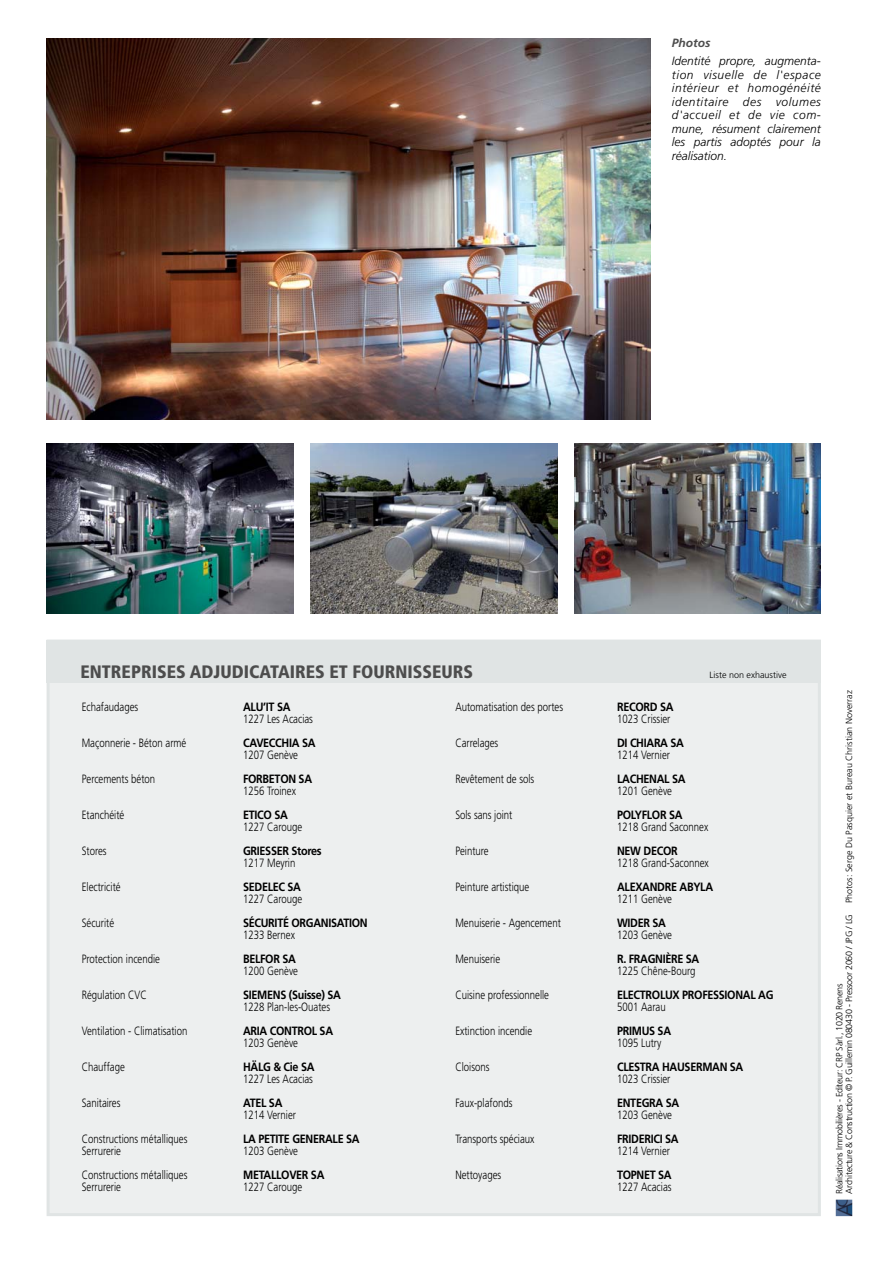
<style>
.page{position:relative;width:893px;height:1263px;background:#fff}
.page>*{position:absolute;margin:0;border:0;box-sizing:border-box;transform-origin:0 0}
.t1{font:900 condensed 18px "Frutiger";color:#4d4d4d}
.t2{font:300 12px/12px "Frutiger";color:#000;scale:.8 1}
.t3{font:700 12px "Frutiger";letter-spacing:-.03em;color:#000;scale:.9 1}
.t4{font:italic 300 12px/13.5px "Frutiger";color:#000;text-align:justify}
.t5{font:italic 700 12px "Frutiger";color:#4d4d4d}
.t6{font:300 9px/9.8px "Frutiger";letter-spacing:-.03em;color:#000}
.t7{font:300 9px "Frutiger";color:#000}
</style>
<div class="page">
<div style="left:48px;top:641px;width:771px;height:574px;background:#edefef"></div>
<div style="left:47px;top:640px;width:773px;height:43px;background:#e0e4e4"></div>
<img style="left:835px;top:1200px;width:17px;height:16px">
<img style="left:310px;top:444px;width:247px;height:170px">
<img style="left:47px;top:444px;width:246px;height:170px">
<img style="left:574px;top:444px;width:246px;height:170px">
<img style="left:47px;top:38px;width:603px;height:382px">
<p class="t5" style="left:672px;top:38px;width:40px">Photos</p>
<p class="t4" style="left:672px;top:55px;width:150px">Identité propre, augmenta&shy;tion visuelle de l'espace intérieur et homogénéité identitaire des volumes d'accueil et de vie com&shy;mune, résument clairement les partis adoptés pour la réalisation.</p>
<h1 class="t1" style="left:81px;top:664px;width:394px">ENTREPRISES ADJUDICATAIRES ET FOURNISSEURS</h1>
<p class="t7" style="left:709px;top:671px;width:78px">Liste non exhaustive</p>
<p class="t2" style="left:82px;top:702px;width:72px">Echafaudages</p>
<p class="t2" style="left:82px;top:738px;width:132px">Maçonnerie - Béton armé</p>
<p class="t2" style="left:82px;top:774px;width:93px">Percements béton</p>
<p class="t2" style="left:82px;top:810px;width:55px">Etanchéité</p>
<p class="t2" style="left:82px;top:846px;width:33px">Stores</p>
<p class="t2" style="left:82px;top:882px;width:50px">Electricité</p>
<p class="t2" style="left:82px;top:918px;width:42px">Sécurité</p>
<p class="t2" style="left:82px;top:954px;width:99px">Protection incendie</p>
<p class="t2" style="left:82px;top:990px;width:83px">Régulation CVC</p>
<p class="t2" style="left:82px;top:1026px;width:133px">Ventilation - Climatisation</p>
<p class="t2" style="left:82px;top:1062px;width:55px">Chauffage</p>
<p class="t2" style="left:82px;top:1098px;width:50px">Sanitaires</p>
<p class="t2" style="left:82px;top:1134px;width:133px">Constructions métalliques<br>Serrurerie</p>
<p class="t2" style="left:82px;top:1170px;width:133px">Constructions métalliques<br>Serrurerie</p>
<p class="t2" style="left:455px;top:702px;width:136px">Automatisation des portes</p>
<p class="t2" style="left:455px;top:738px;width:55px">Carrelages</p>
<p class="t2" style="left:455px;top:774px;width:100px">Revêtement de sols</p>
<p class="t2" style="left:455px;top:810px;width:73px">Sols sans joint</p>
<p class="t2" style="left:455px;top:846px;width:43px">Peinture</p>
<p class="t2" style="left:455px;top:882px;width:94px">Peinture artistique</p>
<p class="t2" style="left:455px;top:918px;width:133px">Menuiserie - Agencement</p>
<p class="t2" style="left:455px;top:954px;width:57px">Menuiserie</p>
<p class="t2" style="left:455px;top:990px;width:119px">Cuisine professionnelle</p>
<p class="t2" style="left:455px;top:1026px;width:97px">Extinction incendie</p>
<p class="t2" style="left:455px;top:1062px;width:44px">Cloisons</p>
<p class="t2" style="left:455px;top:1098px;width:73px">Faux-plafonds</p>
<p class="t2" style="left:455px;top:1134px;width:100px">Transports spéciaux</p>
<p class="t2" style="left:455px;top:1170px;width:59px">Nettoyages</p>
<p class="t3" style="left:243px;top:702px;width:54px">ALU’IT SA</p>
<p class="t2" style="left:243px;top:714px;width:89px">1227 Les Acacias</p>
<p class="t3" style="left:243px;top:738px;width:82px">CAVECCHIA SA</p>
<p class="t2" style="left:243px;top:750px;width:70px">1207 Genève</p>
<p class="t3" style="left:243px;top:774px;width:78px">FORBETON SA</p>
<p class="t2" style="left:243px;top:786px;width:68px">1256 Troinex</p>
<p class="t3" style="left:243px;top:810px;width:51px">ETICO SA</p>
<p class="t2" style="left:243px;top:822px;width:75px">1227 Carouge</p>
<p class="t3" style="left:243px;top:846px;width:89px">GRIESSER Stores</p>
<p class="t2" style="left:243px;top:858px;width:67px">1217 Meyrin</p>
<p class="t3" style="left:243px;top:882px;width:66px">SEDELEC SA</p>
<p class="t2" style="left:243px;top:894px;width:75px">1227 Carouge</p>
<p class="t3" style="left:243px;top:918px;width:140px">SÉCURITÉ ORGANISATION</p>
<p class="t2" style="left:243px;top:930px;width:66px">1233 Bernex</p>
<p class="t3" style="left:243px;top:954px;width:60px">BELFOR SA</p>
<p class="t2" style="left:243px;top:966px;width:70px">1200 Genève</p>
<p class="t3" style="left:243px;top:990px;width:110px">SIEMENS (Suisse) SA</p>
<p class="t2" style="left:243px;top:1002px;width:110px">1228 Plan-les-Ouates</p>
<p class="t3" style="left:243px;top:1026px;width:101px">ARIA CONTROL SA</p>
<p class="t2" style="left:243px;top:1038px;width:70px">1203 Genève</p>
<p class="t3" style="left:243px;top:1062px;width:81px">HÄLG &amp; Cie SA</p>
<p class="t2" style="left:243px;top:1074px;width:89px">1227 Les Acacias</p>
<p class="t3" style="left:243px;top:1098px;width:45px">ATEL SA</p>
<p class="t2" style="left:243px;top:1110px;width:68px">1214 Vernier</p>
<p class="t3" style="left:243px;top:1134px;width:131px">LA PETITE GENERALE SA</p>
<p class="t2" style="left:243px;top:1146px;width:70px">1203 Genève</p>
<p class="t3" style="left:243px;top:1170px;width:92px">METALLOVER SA</p>
<p class="t2" style="left:243px;top:1182px;width:75px">1227 Carouge</p>
<p class="t3" style="left:617px;top:702px;width:64px">RECORD SA</p>
<p class="t2" style="left:617px;top:714px;width:68px">1023 Crissier</p>
<p class="t3" style="left:617px;top:738px;width:76px">DI CHIARA SA</p>
<p class="t2" style="left:617px;top:750px;width:68px">1214 Vernier</p>
<p class="t3" style="left:617px;top:774px;width:77px">LACHENAL SA</p>
<p class="t2" style="left:617px;top:786px;width:70px">1201 Genève</p>
<p class="t3" style="left:617px;top:810px;width:74px">POLYFLOR SA</p>
<p class="t2" style="left:617px;top:822px;width:116px">1218 Grand Saconnex</p>
<p class="t3" style="left:617px;top:846px;width:69px">NEW DECOR</p>
<p class="t2" style="left:617px;top:858px;width:116px">1218 Grand-Saconnex</p>
<p class="t3" style="left:617px;top:882px;width:108px">ALEXANDRE ABYLA</p>
<p class="t2" style="left:617px;top:894px;width:70px">1211 Genève</p>
<p class="t3" style="left:617px;top:918px;width:56px">WIDER SA</p>
<p class="t2" style="left:617px;top:930px;width:70px">1203 Genève</p>
<p class="t3" style="left:617px;top:954px;width:93px">R. FRAGNIÈRE SA</p>
<p class="t2" style="left:617px;top:966px;width:100px">1225 Chêne-Bourg</p>
<p class="t3" style="left:617px;top:990px;width:175px">ELECTROLUX PROFESSIONAL AG</p>
<p class="t2" style="left:617px;top:1002px;width:62px">5001 Aarau</p>
<p class="t3" style="left:617px;top:1026px;width:61px">PRIMUS SA</p>
<p class="t2" style="left:617px;top:1038px;width:57px">1095 Lutry</p>
<p class="t3" style="left:617px;top:1062px;width:142px">CLESTRA HAUSERMAN SA</p>
<p class="t2" style="left:617px;top:1074px;width:68px">1023 Crissier</p>
<p class="t3" style="left:617px;top:1098px;width:70px">ENTEGRA SA</p>
<p class="t2" style="left:617px;top:1110px;width:70px">1203 Genève</p>
<p class="t3" style="left:617px;top:1134px;width:70px">FRIDERICI SA</p>
<p class="t2" style="left:617px;top:1146px;width:68px">1214 Vernier</p>
<p class="t3" style="left:617px;top:1170px;width:62px">TOPNET SA</p>
<p class="t2" style="left:617px;top:1182px;width:70px">1227 Acacias</p>
<p class="t6" style="left:835px;top:1194px;width:505px;rotate:-90deg">Réalisations Immobilières - Editeur: CRP Sàrl., 1020 Renens<br>Architecture &amp; Construction © P. Guillemin 080430 - Pressoor 2060 / JPG / LG Photos: Serge Du Pasquier et Bureau Christian Noverraz</p>
</div>
